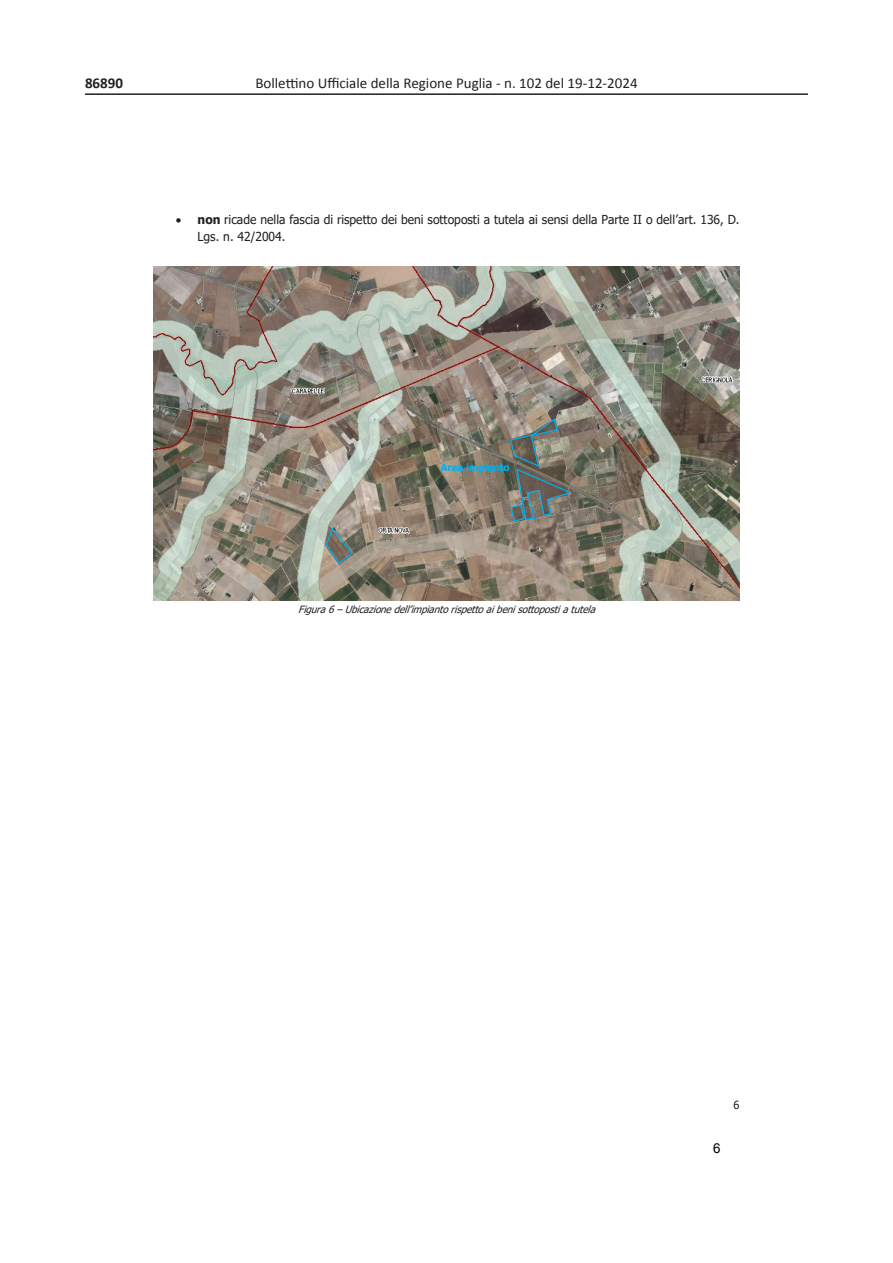
<style>
.page{position:relative;width:893px;height:1263px;background:#fff}
.page>*{position:absolute;margin:0;border:0;box-sizing:border-box;transform-origin:0 0}
.t1{font:15px "Calibri";color:#231f20}
.t2{font:700 15px "Calibri";color:#231f20}
.t3{font:13.65px "Arial";color:#000}
.t4{font:12.45px/17.4px "Tahoma";color:#231f20}
.t5{font:11.25px "Tahoma";color:#231f20}
.t6{font:italic 10.05px "Tahoma";color:#231f20}
.t7{font:700 10.05px "Tahoma";color:#00b0f0}
.s1{font-weight:700}
</style>
<div class="page">
<hr style="left:85px;top:93px;width:723px;height:2px;background:#231f20">
<img style="left:154px;top:267px;width:585px;height:334px">
<img style="left:462px;top:346px;width:12px;height:46px">
<svg style="left:325px;top:526px;width:29px;height:39px"></svg>
<svg style="left:509px;top:418px;width:61px;height:105px;background:#757972"></svg>
<p class="t2" style="left:85px;top:72px;width:40px">86890</p>
<p class="t1" style="left:255px;top:74px;width:384px">Bollettino Ufficiale della Regione Puglia - n. 102 del 19-12-2024</p>
<p class="t4" style="left:198px;top:211px;width:543px;text-indent:-22px">• <span class="s1">non</span> ricade nella fascia di rispetto dei beni sottoposti a tutela ai sensi della Parte II o dell’art. 136, D.<br>Lgs. n. 42/2004.</p>
<p class="t7" style="left:441px;top:460px;width:70px">Area impianto</p>
<p class="t6" style="left:298px;top:603px;width:303px">Figura6 – Ubicazionedell’impiantorispettoaibenisottopostiatutela</p>
<p class="t3" style="left:713px;top:1139px;width:9px">6</p>
<p class="t5" style="left:734px;top:1097px;width:7px">6</p>
</div>
